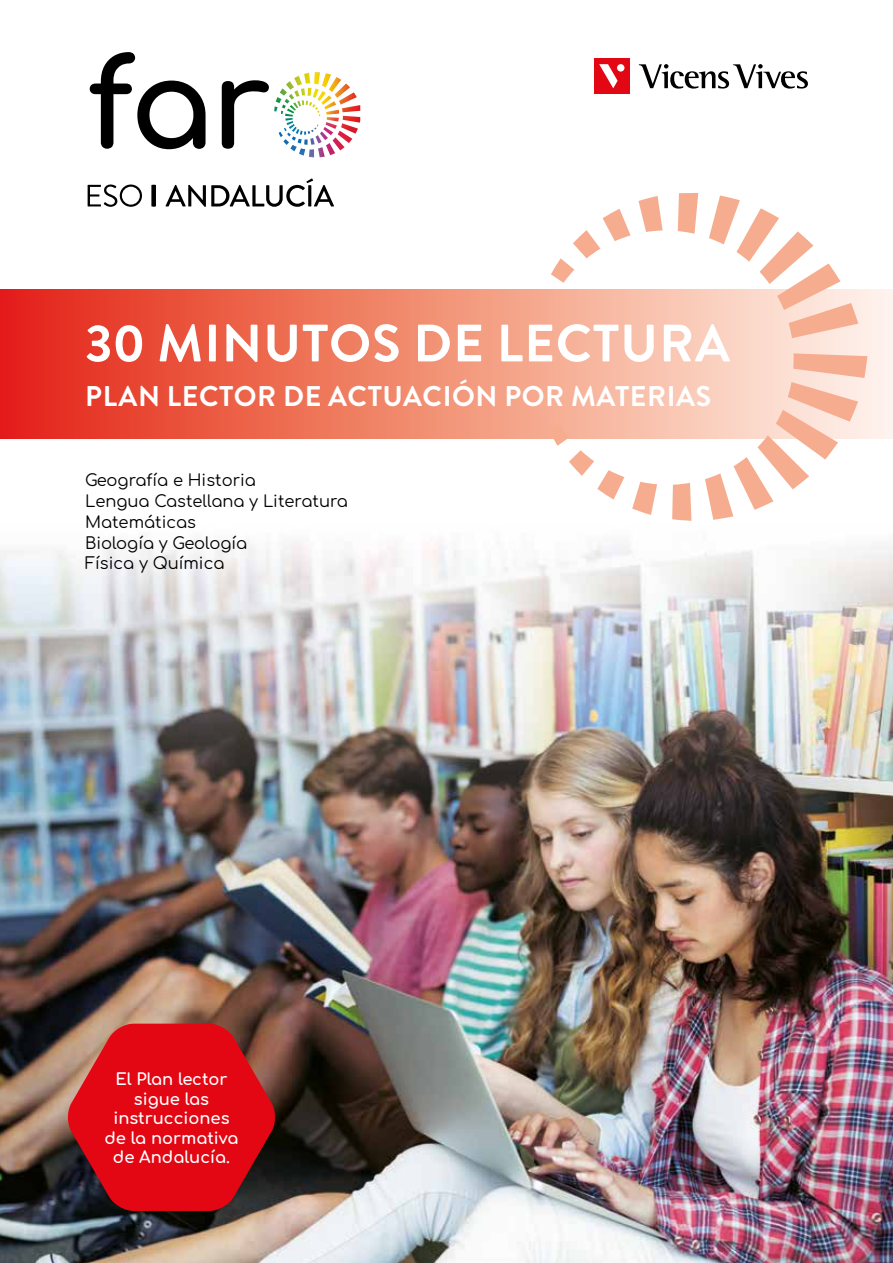
<style>
.page{position:relative;width:893px;height:1263px;background:#fff}
.page>*{position:absolute;margin:0;border:0;box-sizing:border-box;transform-origin:0 0}
.t1{font:700 52.5px "Brandon Grotesque";letter-spacing:.02em;color:#fff}
.t2{font:700 28.5px "Brandon Grotesque";letter-spacing:.02em;color:#fff}
.t3{font:16.35px/20.7px "Comfortaa";color:#000}
.t4{font:700 16.35px/19.5px "Comfortaa";color:#fff;text-align:center}
</style>
<div class="page">
<img style="left:0;top:541px;width:893px;height:722px">
<svg style="left:0;top:290px;width:893px;height:149px;background:#ed6d57"></svg>
<svg style="left:90px;top:52px;width:116px;height:97px"></svg>
<svg style="left:222px;top:80px;width:47px;height:69px"></svg>
<img style="left:276px;top:72px;width:81px;height:39px">
<svg style="left:88px;top:185px;width:54px;height:22px"></svg>
<div style="left:151px;top:185px;width:5px;height:21px;background:#000"></div>
<svg style="left:165px;top:178px;width:169px;height:29px"></svg>
<svg style="left:537px;top:193px;width:330px;height:328px"></svg>
<svg style="left:639px;top:64px;width:169px;height:25px"></svg>
<div style="left:594px;top:58px;width:36px;height:35px;background:#e30613"></div>
<svg style="left:599px;top:64px;width:19px;height:24px"></svg>
<div style="left:617px;top:64px;width:7px;height:8px;background:#fff;border-radius:50%"></div>
<svg style="left:67px;top:1024px;width:209px;height:187px;background:#c4151d"></svg>
<h1 class="t1" style="left:85px;top:307px;width:646px">30 MINUTOS DE LECTURA</h1>
<h2 class="t2" style="left:85px;top:376px;width:627px">PLAN LECTOR DE ACTUACIÓN POR MATERIAS</h2>
<p class="t3" style="left:85px;top:468px;width:264px">Geografía e Historia<br>Lengua Castellana y Literatura<br>Matemáticas<br>Biología y Geología<br>Física y Química</p>
<p class="t4" style="left:104px;top:1067px;width:136px">El Plan lector sigue las instrucciones de la normativa de Andalucía.</p>
</div>
